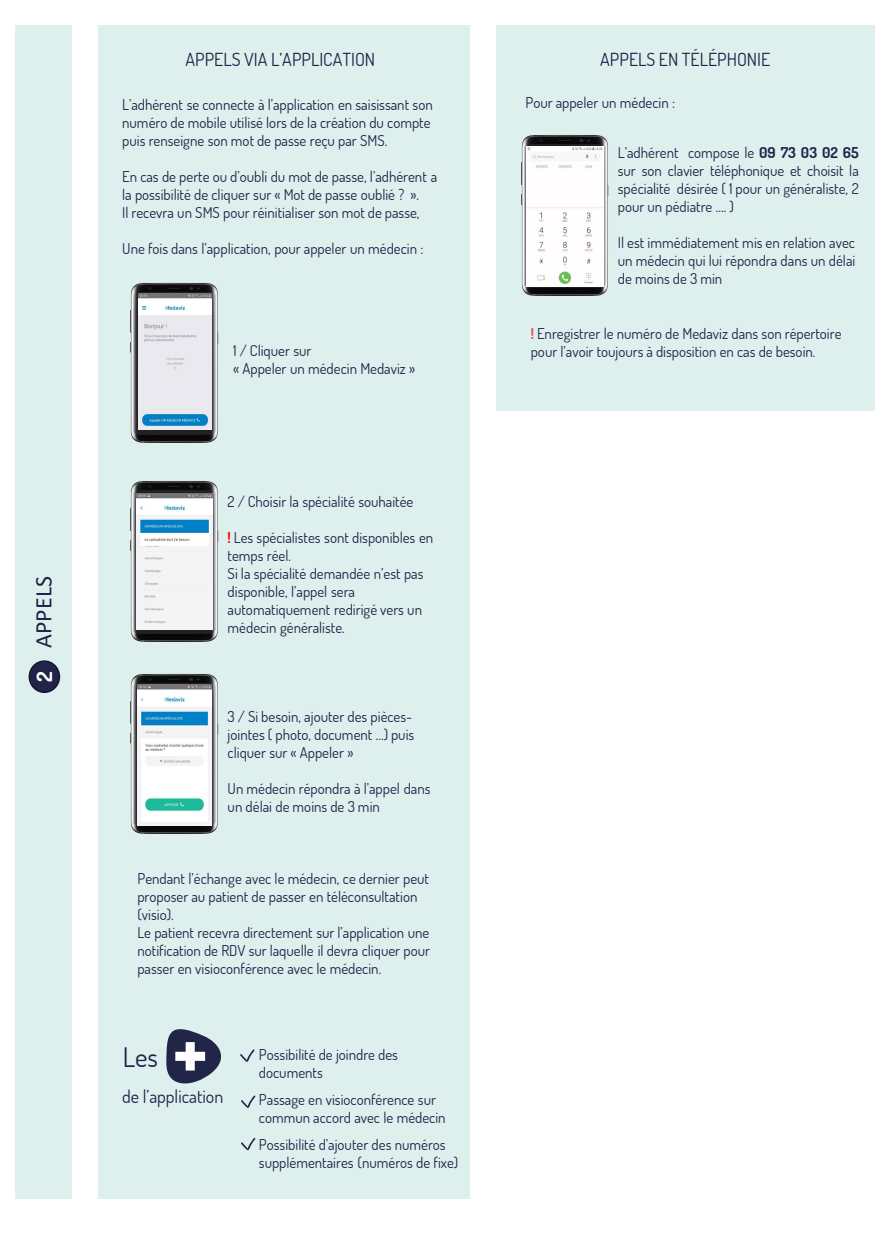
<style>
.page{position:relative;width:893px;height:1233px;background:#fff}
.page>*{position:absolute;margin:0;border:0;box-sizing:border-box;transform-origin:0 0}
.t1{font:27px "Dosis";color:#212348}
.t2{font:24px "Calibri";color:#212348}
.t3{font:700 21px "Dosis";color:#fff}
.t4{font:18px "Dosis";color:#212348}
.t5{font:15px/18px "Dosis";color:#212348}
.s1{font-weight:700;color:#f00}
.s2{font-weight:700}
.s3{font-weight:700;color:#e94450}
</style>
<div class="page">
<div style="left:98px;top:25px;width:372px;height:1174px;background:#def0ee"></div>
<div style="left:496px;top:25px;width:379px;height:386px;background:#def0ee"></div>
<img style="left:131px;top:282px;width:88px;height:160px">
<img style="left:138px;top:294px;width:73px;height:136px">
<img style="left:131px;top:481px;width:88px;height:160px">
<img style="left:136px;top:494px;width:77px;height:135px">
<img style="left:131px;top:673px;width:88px;height:161px">
<img style="left:138px;top:685px;width:74px;height:140px">
<img style="left:521px;top:135px;width:88px;height:160px">
<img style="left:526px;top:146px;width:77px;height:140px">
<svg style="left:166px;top:1029px;width:55px;height:55px"></svg>
<div style="left:15px;top:25px;width:57px;height:1174px;background:#def0ee"></div>
<div style="left:29px;top:661px;width:30px;height:31px;background:#212348;border-radius:50%"></div>
<div style="left:29px;top:660px;width:31px;height:33px;border:2px solid #151732;border-radius:50%"></div>
<svg style="left:240px;top:1049px;width:15px;height:13px"></svg>
<svg style="left:241px;top:1095px;width:14px;height:13px"></svg>
<svg style="left:241px;top:1138px;width:14px;height:12px"></svg>
<p class="t2" style="left:27px;top:648px;width:73px;rotate:-90deg">APPELS</p>
<p class="t3" style="left:31px;top:682px;width:12px;rotate:-90deg">2</p>
<p class="t4" style="left:185px;top:48px;width:191px">APPELS VIA L’APPLICATION</p>
<p class="t4" style="left:600px;top:48px;width:172px">APPELS EN TÉLÉPHONIE</p>
<p class="t5" style="left:122px;top:95px;width:312px">L’adhérent se connecte à l’application en saisissant son numéro de mobile utilisé lors de la création du compte puis renseigne son mot de passe reçu par SMS.</p>
<p class="t5" style="left:122px;top:167px;width:317px">En cas de perte ou d’oubli du mot de passe, l’adhérent a la possibilité de cliquer sur « Mot de passe oublié ? ».</p>
<p class="t5" style="left:122px;top:203px;width:299px">Il recevra un SMS pour réinitialiser son mot de passe,</p>
<p class="t5" style="left:122px;top:239px;width:303px">Une fois dans l’application, pour appeler un médecin :</p>
<p class="t5" style="left:233px;top:341px;width:80px">1 / Cliquer sur</p>
<p class="t5" style="left:233px;top:359px;width:184px">« Appeler un médecin Medaviz »</p>
<p class="t5" style="left:228px;top:492px;width:187px">2 / Choisir la spécialité souhaitée</p>
<p class="t5" style="left:228px;top:528px;width:207px"><span class="s1">!</span> Les spécialistes sont disponibles en temps réel.</p>
<p class="t5" style="left:228px;top:564px;width:197px">Si la spécialité demandée n’est pas disponible, l’appel sera automatiquement redirigé vers un médecin généraliste.</p>
<p class="t5" style="left:228px;top:707px;width:188px">3 / Si besoin, ajouter des pièces&shy;jointes ( photo, document …) puis cliquer sur « Appeler »</p>
<p class="t5" style="left:228px;top:779px;width:204px">Un médecin répondra à l’appel dans un délai de moins de 3 min</p>
<p class="t5" style="left:137px;top:869px;width:293px">Pendant l’échange avec le médecin, ce dernier peut proposer au patient de passer en téléconsultation (visio).</p>
<p class="t5" style="left:137px;top:923px;width:294px;text-align:justify">Le patient recevra directement sur l’application une notification de RDV sur laquelle il devra cliquer pour passer en visioconférence avec le médecin.</p>
<p class="t1" style="left:123px;top:1039px;width:37px">Les</p>
<p class="t5" style="left:259px;top:1045px;width:140px">Possibilité de joindre des documents</p>
<p class="t5" style="left:259px;top:1090px;width:188px">Passage en visioconférence sur commun accord avec le médecin</p>
<p class="t5" style="left:259px;top:1135px;width:201px">Possibilité d’ajouter des numéros supplémentaires (numéros de fixe)</p>
<p class="t4" style="left:122px;top:1085px;width:103px">de l’application</p>
<p class="t5" style="left:525px;top:93px;width:151px">Pour appeler un médecin :</p>
<p class="t5" style="left:618px;top:143px;width:242px;text-align:justify">L’adhérent compose le <span class="s2">09 73 03 02 65 </span>sur son clavier téléphonique et choisit la spécialité désirée ( 1 pour un généraliste, 2 pour un pédiatre …. )</p>
<p class="t5" style="left:618px;top:233px;width:239px;text-align:justify">Il est immédiatement mis en relation avec un médecin qui lui répondra dans un délai de moins de 3 min</p>
<p class="t5" style="left:531px;top:324px;width:312px"><span class="s3">!</span> Enregistrer le numéro de Medaviz dans son répertoire pour l’avoir toujours à disposition en cas de besoin.</p>
</div>
